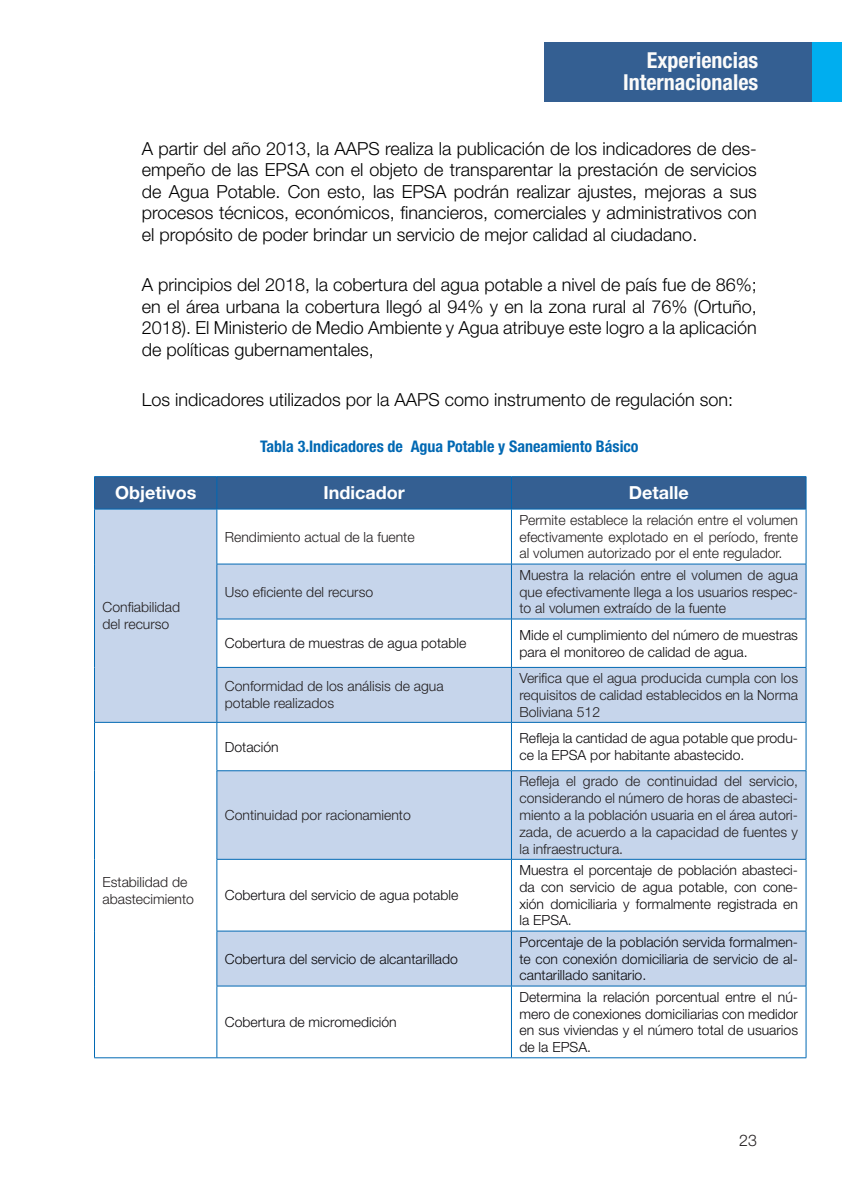
<style>
.page{position:relative;width:842px;height:1191px;background:#fff}
.page>*{position:absolute;margin:0;border:0;box-sizing:border-box;transform-origin:0 0}
.t1{font:700 condensed 22px/22px "Helvetica Neue LT Std";color:#fbfbfa;text-align:right}
.t2{font:300 18px/21.6px "Helvetica Neue LT Std";color:#000;text-align:justify}
.t3{font:700 18px "Helvetica Neue LT Std";color:#fff}
.t4{font:700 condensed 16px "Helvetica Neue LT Std";color:#0168b3}
.t5{font:300 16px "Helvetica Neue LT Std";color:#231f20}
.t6{font:300 14px/16.8px "Helvetica Neue LT Std";color:#231f20;text-align:justify}
.t7{font:300 14px/16.8px "Helvetica Neue LT Std";color:#0b090c;text-align:justify}
</style>
<div class="page">
<div style="left:544px;top:42px;width:268px;height:60px;background:#345f92"></div>
<div style="left:812px;top:42px;width:30px;height:60px;background:#00aeef"></div>
<div style="left:95px;top:477px;width:711px;height:32px;background:#345f92"></div>
<svg style="left:95px;top:510px;width:711px;height:547px"></svg>
<hr style="left:217px;top:930px;width:294px;height:1px;background:#0168b3">
<hr style="left:217px;top:931px;width:1px;height:54px;background:#0168b3">
<hr style="left:217px;top:985px;width:294px;height:1px;background:#0168b3">
<hr style="left:511px;top:930px;width:295px;height:1px;background:#0168b3">
<hr style="left:511px;top:931px;width:1px;height:54px;background:#0168b3">
<hr style="left:806px;top:931px;width:1px;height:54px;background:#0168b3">
<hr style="left:511px;top:985px;width:295px;height:1px;background:#0168b3">
<hr style="left:94px;top:1057px;width:123px;height:1px;background:#0168b3">
<hr style="left:217px;top:1057px;width:294px;height:1px;background:#0168b3">
<hr style="left:511px;top:1057px;width:295px;height:1px;background:#0168b3">
<hr style="left:94px;top:477px;width:1px;height:32px;background:#0168b3">
<hr style="left:217px;top:477px;width:1px;height:32px;background:#0168b3">
<hr style="left:511px;top:477px;width:1px;height:32px;background:#0168b3">
<hr style="left:806px;top:477px;width:1px;height:32px;background:#0168b3">
<hr style="left:511px;top:509px;width:1px;height:55px;background:#0168b3">
<hr style="left:806px;top:509px;width:1px;height:55px;background:#0168b3">
<hr style="left:217px;top:564px;width:294px;height:1px;background:#0168b3">
<hr style="left:511px;top:564px;width:295px;height:1px;background:#0168b3">
<hr style="left:511px;top:564px;width:1px;height:55px;background:#0168b3">
<hr style="left:806px;top:564px;width:1px;height:55px;background:#0168b3">
<hr style="left:511px;top:667px;width:1px;height:55px;background:#0168b3">
<hr style="left:806px;top:667px;width:1px;height:55px;background:#0168b3">
<hr style="left:94px;top:722px;width:1px;height:48px;background:#0168b3">
<hr style="left:217px;top:722px;width:294px;height:1px;background:#0168b3">
<hr style="left:217px;top:722px;width:1px;height:48px;background:#0168b3">
<hr style="left:511px;top:722px;width:295px;height:1px;background:#0168b3">
<hr style="left:511px;top:722px;width:1px;height:48px;background:#0168b3">
<hr style="left:806px;top:722px;width:1px;height:48px;background:#0168b3">
<hr style="left:94px;top:770px;width:1px;height:89px;background:#0168b3">
<hr style="left:217px;top:770px;width:294px;height:1px;background:#0168b3">
<hr style="left:217px;top:771px;width:1px;height:88px;background:#0168b3">
<hr style="left:511px;top:770px;width:295px;height:1px;background:#0168b3">
<hr style="left:511px;top:771px;width:1px;height:88px;background:#0168b3">
<hr style="left:806px;top:771px;width:1px;height:88px;background:#0168b3">
<hr style="left:94px;top:859px;width:1px;height:72px;background:#0168b3">
<hr style="left:217px;top:859px;width:294px;height:1px;background:#0168b3">
<hr style="left:217px;top:859px;width:1px;height:71px;background:#0168b3">
<hr style="left:511px;top:859px;width:295px;height:1px;background:#0168b3">
<hr style="left:511px;top:859px;width:1px;height:71px;background:#0168b3">
<hr style="left:806px;top:859px;width:1px;height:71px;background:#0168b3">
<hr style="left:94px;top:931px;width:1px;height:55px;background:#0168b3">
<hr style="left:94px;top:986px;width:1px;height:71px;background:#0168b3">
<hr style="left:217px;top:986px;width:1px;height:71px;background:#0168b3">
<hr style="left:511px;top:986px;width:1px;height:71px;background:#0168b3">
<hr style="left:806px;top:986px;width:1px;height:71px;background:#0168b3">
<hr style="left:94px;top:509px;width:123px;height:1px;background:#0168b3">
<hr style="left:94px;top:509px;width:1px;height:55px;background:#0168b3">
<hr style="left:217px;top:509px;width:1px;height:55px;background:#0168b3">
<hr style="left:94px;top:564px;width:1px;height:55px;background:#0168b3">
<hr style="left:217px;top:564px;width:1px;height:55px;background:#0168b3">
<hr style="left:94px;top:619px;width:1px;height:48px;background:#0168b3">
<hr style="left:94px;top:667px;width:1px;height:55px;background:#0168b3">
<hr style="left:217px;top:667px;width:1px;height:55px;background:#0168b3">
<hr style="left:94px;top:722px;width:123px;height:1px;background:#0168b3">
<hr style="left:217px;top:618px;width:294px;height:1px;background:#0168b3">
<hr style="left:217px;top:619px;width:1px;height:48px;background:#0168b3">
<hr style="left:217px;top:667px;width:294px;height:1px;background:#0168b3">
<hr style="left:511px;top:618px;width:295px;height:1px;background:#0168b3">
<hr style="left:511px;top:619px;width:1px;height:48px;background:#0168b3">
<hr style="left:806px;top:619px;width:1px;height:48px;background:#0168b3">
<hr style="left:511px;top:667px;width:295px;height:1px;background:#0168b3">
<hr style="left:94px;top:476px;width:123px;height:1px;background:#0168b3">
<hr style="left:217px;top:476px;width:294px;height:1px;background:#0168b3">
<hr style="left:511px;top:476px;width:295px;height:1px;background:#0168b3">
<hr style="left:217px;top:509px;width:294px;height:1px;background:#0168b3">
<hr style="left:511px;top:509px;width:295px;height:1px;background:#0168b3">
<h1 class="t1" style="left:623px;top:49px;width:137px">Experiencias<br>Internacionales</h1>
<p class="t2" style="left:142px;top:137px;width:617px">A partir del año 2013, la AAPS realiza la publicación de los indicadores de des&shy;empeño de las EPSA con el objeto de transparentar la prestación de servicios de Agua Potable. Con esto, las EPSA podrán realizar ajustes, mejoras a sus procesos técnicos, económicos, financieros, comerciales y administrativos con el propósito de poder brindar un servicio de mejor calidad al ciudadano.</p>
<p class="t2" style="left:142px;top:273px;width:617px">A principios del 2018, la cobertura del agua potable a nivel de país fue de 86%; en el área urbana la cobertura llegó al 94% y en la zona rural al 76% (Ortuño, 2018). El Ministerio de Medio Ambiente y Agua atribuye este logro a la aplicación de políticas gubernamentales,</p>
<p class="t2" style="left:142px;top:388px;width:593px">Los indicadores utilizados por la AAPS como instrumento de regulación son:</p>
<p class="t4" style="left:260px;top:437px;width:380px">Tabla 3.Indicadores de Agua Potable y Saneamiento Básico</p>
<p class="t3" style="left:115px;top:482px;width:83px">Objetivos</p>
<p class="t3" style="left:323px;top:482px;width:83px">Indicador</p>
<p class="t3" style="left:629px;top:482px;width:61px">Detalle</p>
<p class="t6" style="left:102px;top:598px;width:79px">Confiabilidad del recurso</p>
<p class="t6" style="left:102px;top:873px;width:93px">Estabilidad de abastecimiento</p>
<p class="t6" style="left:225px;top:528px;width:191px">Rendimiento actual de la fuente</p>
<p class="t6" style="left:225px;top:583px;width:150px">Uso eficiente del recurso</p>
<p class="t6" style="left:519px;top:511px;width:280px">Permite establece la relación entre el volumen efectivamente explotado en el período, frente al volumen autorizado por el ente regulador.</p>
<p class="t6" style="left:519px;top:566px;width:280px">Muestra la relación entre el volumen de agua que efectivamente llega a los usuarios respec&shy;to al volumen extraído de la fuente</p>
<p class="t7" style="left:225px;top:634px;width:243px">Cobertura de muestras de agua potable</p>
<p class="t7" style="left:519px;top:626px;width:280px">Mide el cumplimiento del número de muestras para el monitoreo de calidad de agua.</p>
<p class="t6" style="left:225px;top:678px;width:220px">Conformidad de los análisis de agua potable realizados</p>
<p class="t6" style="left:519px;top:669px;width:280px">Verifica que el agua producida cumpla con los requisitos de calidad establecidos en la Norma Boliviana 512</p>
<p class="t7" style="left:225px;top:738px;width:55px">Dotación</p>
<p class="t7" style="left:519px;top:729px;width:280px">Refleja la cantidad de agua potable que produ&shy;ce la EPSA por habitante abastecido.</p>
<p class="t6" style="left:225px;top:806px;width:187px">Continuidad por racionamiento</p>
<p class="t7" style="left:225px;top:886px;width:235px">Cobertura del servicio de agua potable</p>
<p class="t7" style="left:225px;top:950px;width:235px">Cobertura del servicio de alcantarillado</p>
<p class="t7" style="left:225px;top:1013px;width:173px">Cobertura de micromedición</p>
<p class="t6" style="left:519px;top:772px;width:280px">Refleja el grado de continuidad del servicio, considerando el número de horas de abasteci&shy;miento a la población usuaria en el área autori&shy;zada, de acuerdo a la capacidad de fuentes y la infraestructura.</p>
<p class="t7" style="left:519px;top:861px;width:280px">Muestra el porcentaje de población abasteci&shy;da con servicio de agua potable, con cone&shy;xión domiciliaria y formalmente registrada en la EPSA.</p>
<p class="t7" style="left:519px;top:933px;width:280px">Porcentaje de la población servida formalmen&shy;te con conexión domiciliaria de servicio de al&shy;cantarillado sanitario.</p>
<p class="t7" style="left:519px;top:988px;width:280px">Determina la relación porcentual entre el nú&shy;mero de conexiones domiciliarias con medidor en sus viviendas y el número total de usuarios de la EPSA.</p>
<p class="t5" style="left:739px;top:1130px;width:19px">23</p>
</div>
